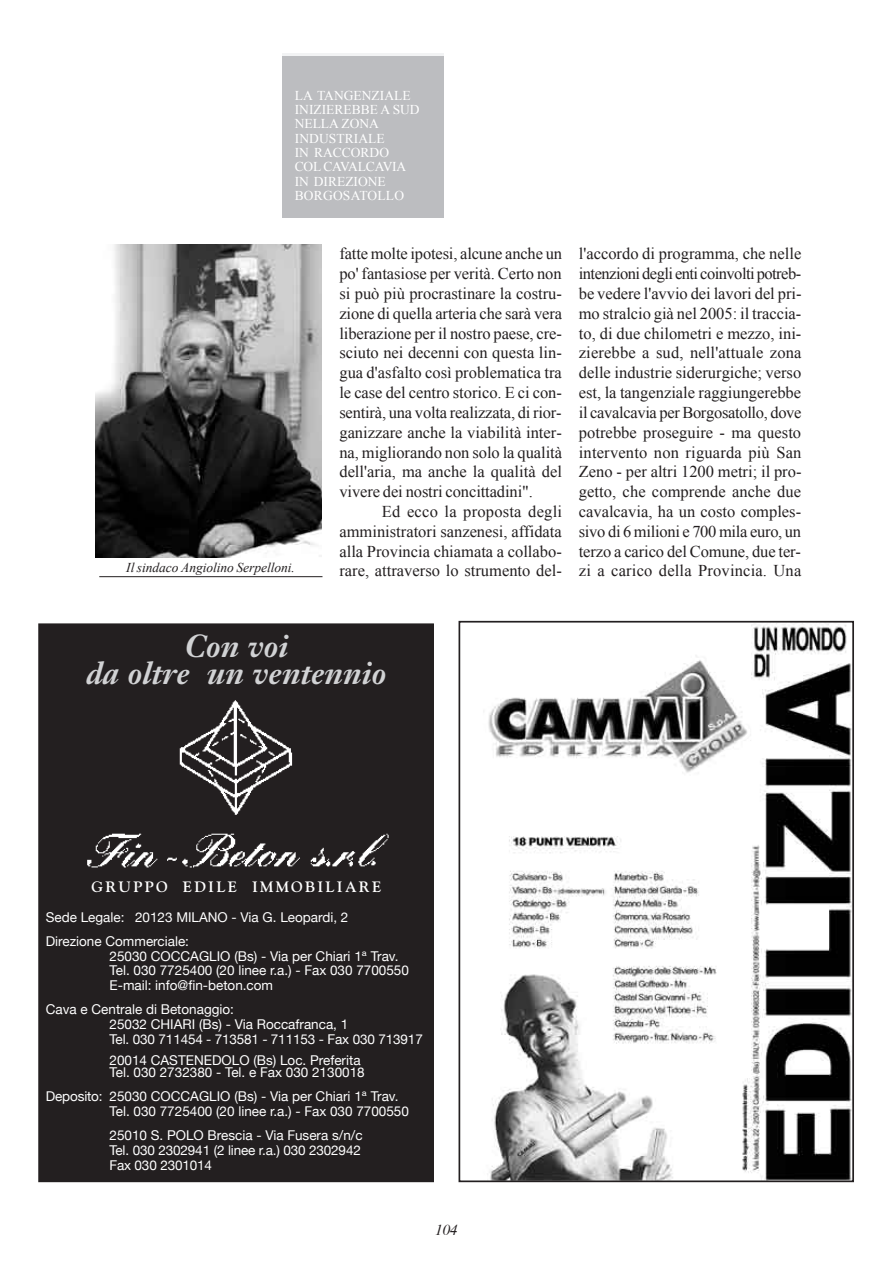
<style>
.page{position:relative;width:893px;height:1263px;background:#fff}
.page>*{position:absolute;margin:0;border:0;box-sizing:border-box;transform-origin:0 0}
.Normale{font:italic 700 31.5px "Janson Text";color:#d1d2d4}
.t1{font:16.5px/19.8px "Times New Roman";color:#231f20;text-align:justify}
.Normale-2{font:700 15px "Goudy";letter-spacing:.15em;color:#fff}
.Normale-3{font:italic 15px "Times";color:#231f20}
.Normale-4{font:13.5px "Helvetica Neue";color:#fff}
.t2{font:13.5px/14.2px "Times New Roman";color:#fff}
.t3{font:italic 13.5px "Times New Roman";letter-spacing:-.005em;color:#231f20}
</style>
<div class="page">
<div style="left:282px;top:56px;width:162px;height:161px;background:#bcbdc0"></div>
<hr style="left:99px;top:576px;width:223px;height:1px;background:#231f20">
<img style="left:488px;top:624px;width:363px;height:555px">
<div style="left:459px;top:621px;width:395px;height:561px;border:2px solid #231f20"></div>
<div style="left:39px;top:624px;width:394px;height:557px;background:#231f20"></div>
<img style="left:179px;top:700px;width:114px;height:115px">
<img style="left:87px;top:833px;width:302px;height:35px">
<div style="left:209px;top:810px;width:15px;height:11px;background:#231f20"></div>
<img style="left:96px;top:245px;width:225px;height:312px">
<p class="t2" style="left:295px;top:88px;width:126px">LA TANGENZIALE<br>INIZIEREBBE A SUD<br>NELLA ZONA<br>INDUSTRIALE<br>IN RACCORDO<br>COL CAVALCAVIA<br>IN DIREZIONE<br>BORGOSATOLLO</p>
<p class="t3" style="left:126px;top:558px;width:170px">Il sindaco Angiolino Serpelloni.</p>
<p class="t1" style="left:339px;top:244px;width:224px">fatte molte ipotesi, alcune anche un</p>
<p class="t1" style="left:339px;top:264px;width:224px">po' fantasiose per verità. Certo non</p>
<p class="t1" style="left:339px;top:283px;width:224px">si può più procrastinare la costru-</p>
<p class="t1" style="left:339px;top:303px;width:224px">zione di quella arteria che sarà vera</p>
<p class="t1" style="left:339px;top:323px;width:224px">liberazione per il nostro paese, cre-</p>
<p class="t1" style="left:339px;top:343px;width:224px">sciuto nei decenni con questa lin-</p>
<p class="t1" style="left:339px;top:363px;width:224px">gua d'asfalto così problematica tra</p>
<p class="t1" style="left:339px;top:382px;width:224px">le case del centro storico. E ci con-</p>
<p class="t1" style="left:339px;top:402px;width:224px">sentirà, una volta realizzata, di rior-</p>
<p class="t1" style="left:339px;top:422px;width:224px">ganizzare anche la viabilità inter-</p>
<p class="t1" style="left:339px;top:442px;width:224px">na, migliorando non solo la qualità</p>
<p class="t1" style="left:339px;top:462px;width:224px">dell'aria, ma anche la qualità del</p>
<p class="t1" style="left:339px;top:481px;width:195px">vivere dei nostri concittadini".</p>
<p class="t1" style="left:382px;top:501px;width:182px">Ed ecco la proposta degli</p>
<p class="t1" style="left:339px;top:521px;width:224px">amministratori sanzenesi, affidata</p>
<p class="t1" style="left:339px;top:541px;width:224px">alla Provincia chiamata a collabo-</p>
<p class="t1" style="left:339px;top:561px;width:224px">rare, attraverso lo strumento del-</p>
<p class="t1" style="left:579px;top:244px;width:224px">l'accordo di programma, che nelle intenzioni degli enti coinvolti potreb&shy;be vedere l'avvio dei lavori del pri&shy;mo stralcio già nel 2005: il traccia&shy;to, di due chilometri e mezzo, ini&shy;zierebbe a sud, nell'attuale zona delle industrie siderurgiche; verso est, la tangenziale raggiungerebbe il cavalcavia per Borgosatollo, dove potrebbe proseguire - ma questo intervento non riguarda più San Zeno - per altri 1200 metri; il pro&shy;getto, che comprende anche due cavalcavia, ha un costo comples&shy;sivo di 6 milioni e 700 mila euro, un terzo a carico del Comune, due ter&shy;zi a carico della Provincia. Una</p>
<p class="Normale" style="left:185px;top:625px;width:105px">Con voi</p>
<p class="Normale" style="left:87px;top:652px;width:301px">da oltre un ventennio</p>
<p class="Normale-2" style="left:92px;top:878px;width:291px">GRUPPO EDILE IMMOBILIARE</p>
<p class="Normale-4" style="left:46px;top:909px;width:304px">Sede Legale: 20123 MILANO - Via G. Leopardi, 2</p>
<p class="Normale-4" style="left:46px;top:933px;width:145px">Direzione Commerciale:</p>
<p class="Normale-4" style="left:110px;top:948px;width:290px">25030 COCCAGLIO (Bs) - Via per Chiari 1ª Trav.</p>
<p class="Normale-4" style="left:110px;top:962px;width:301px">Tel. 030 7725400 (20 linee r.a.) - Fax 030 7700550</p>
<p class="Normale-4" style="left:110px;top:977px;width:165px">E-mail: info@fin-beton.com</p>
<p class="Normale-4" style="left:46px;top:1001px;width:190px">Cava e Centrale di Betonaggio:</p>
<p class="Normale-4" style="left:110px;top:1016px;width:240px">25032 CHIARI (Bs) - Via Roccafranca, 1</p>
<p class="Normale-4" style="left:110px;top:1031px;width:315px">Tel. 030 711454 - 713581 - 711153 - Fax 030 713917</p>
<p class="Normale-4" style="left:110px;top:1052px;width:253px">20014 CASTENEDOLO (Bs) Loc. Preferita</p>
<p class="Normale-4" style="left:110px;top:1064px;width:257px">Tel. 030 2732380 - Tel. e Fax 030 2130018</p>
<p class="Normale-4" style="left:46px;top:1088px;width:354px">Deposito: 25030 COCCAGLIO (Bs) - Via per Chiari 1ª Trav.</p>
<p class="Normale-4" style="left:110px;top:1103px;width:301px">Tel. 030 7725400 (20 linee r.a.) - Fax 030 7700550</p>
<p class="Normale-4" style="left:110px;top:1127px;width:255px">25010 S. POLO Brescia - Via Fusera s/n/c</p>
<p class="Normale-4" style="left:109px;top:1142px;width:253px">Tel. 030 2302941 (2 linee r.a.) 030 2302942</p>
<p class="Normale-4" style="left:109px;top:1157px;width:104px">Fax 030 2301014</p>
<p class="Normale-3" style="left:435px;top:1220px;width:24px">104</p>
</div>
